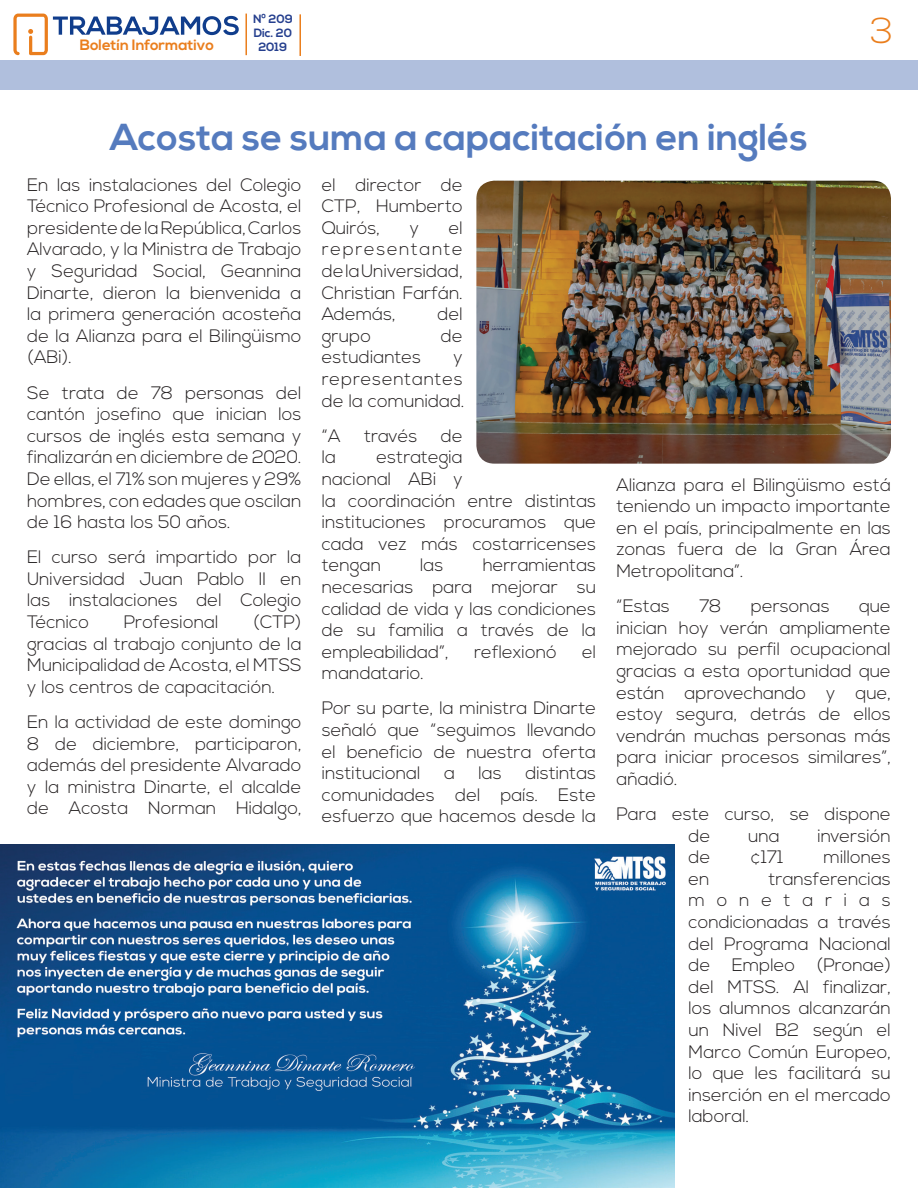
<style>
.page{position:relative;width:918px;height:1188px;background:#fff}
.page>*{position:absolute;margin:0;border:0;box-sizing:border-box;transform-origin:0 0}
.t1{font:700 37.5px "Nexa";color:#557bbe}
.t2{font:300 36px "Nexa";color:#ea7e1d}
.t3{font:300 18px/21.6px "Nexa";color:#231f20;text-align:justify}
.t4{font:700 15px "Nexa";color:#ea7e1d}
.t5{font:700 12px/14.4px "Nexa";color:#253f8e}
</style>
<div class="page">
<div style="left:0;top:60px;width:918px;height:29px;background:#b0bfdd"></div>
<svg style="left:13px;top:14px;width:226px;height:41px"></svg>
<hr style="left:245px;top:14px;width:2px;height:41px;background:#ea7e1d">
<hr style="left:299px;top:14px;width:2px;height:42px;background:#ea7e1d">
<img style="left:476px;top:181px;width:415px;height:283px">
<img style="left:0;top:845px;width:675px;height:343px">
<p class="t5" style="left:253px;top:12px;width:41px">Nº 209<br>Dic. 20</p>
<p class="t4" style="left:80px;top:37px;width:136px">Boletín Informativo</p>
<p class="t5" style="left:258px;top:40px;width:30px">2019</p>
<h1 class="t1" style="left:110px;top:115px;width:699px">Acosta se suma a capacitación en inglés</h1>
<h2 class="t2" style="left:870px;top:10px;width:25px">3</h2>
<p class="t3" style="left:27px;top:174px;width:276px">En las instalaciones del Colegio Técnico Profesional de Acosta, el presidente de la República, Carlos Alvarado, y la Ministra de Trabajo y Seguridad Social, Geannina Dinarte, dieron la bienvenida a la primera generación acosteña de la Alianza para el Bilingüismo (ABi).</p>
<p class="t3" style="left:27px;top:382px;width:276px">Se trata de 78 personas del cantón josefino que inician los cursos de inglés esta semana y finalizarán en diciembre de 2020.<br>De ellas, el 71% son mujeres y 29% hombres, con edades que oscilan de 16 hasta los 50 años.</p>
<p class="t3" style="left:27px;top:547px;width:276px">El curso será impartido por la Universidad Juan Pablo II en las instalaciones del Colegio Técnico</p>
<p class="t3" style="left:27px;top:612px;width:276px;text-indent:226px">(CTP) gracias al trabajo conjunto de la Municipalidad de Acosta, el MTSS y los centros de capacitación.</p>
<p class="t3" style="left:27px;top:712px;width:276px">En la actividad de este domingo 8 de diciembre, participaron, además del presidente Alvarado y la ministra Dinarte, el alcalde de Acosta Norman Hidalgo,</p>
<p class="t3" style="left:124px;top:612px;width:96px">Profesional</p>
<p class="t3" style="left:322px;top:174px;width:143px">el director de CTP, Humberto Quirós,</p>
<p class="t3" style="left:322px;top:218px;width:143px;text-indent:127px">el representante de la Universidad, Christian Farfán.<br>Además,</p>
<p class="t3" style="left:410px;top:218px;width:11px">y</p>
<p class="t3" style="left:438px;top:304px;width:27px">del</p>
<p class="t3" style="left:322px;top:326px;width:51px">grupo</p>
<p class="t3" style="left:441px;top:326px;width:23px">de</p>
<p class="t3" style="left:322px;top:347px;width:101px">estudiantes</p>
<p class="t3" style="left:322px;top:347px;width:144px;text-indent:132px">y representantes de la comunidad.</p>
<p class="t3" style="left:322px;top:426px;width:20px">“A</p>
<p class="t3" style="left:364px;top:426px;width:55px">través</p>
<p class="t3" style="left:441px;top:426px;width:23px">de</p>
<p class="t3" style="left:322px;top:447px;width:16px">la</p>
<p class="t3" style="left:322px;top:447px;width:276px;text-align:left;text-indent:55px">estrategia<br>nacional ABi y<br>la coordinación entre distintas instituciones procuramos que cada vez más costarricenses tengan</p>
<p class="t3" style="left:322px;top:555px;width:276px;text-indent:161px">herramientas necesarias para mejorar su calidad de vida y las condiciones de su familia a través de la empleabilidad”,</p>
<p class="t3" style="left:420px;top:555px;width:25px">las</p>
<p class="t3" style="left:474px;top:642px;width:84px">reflexionó</p>
<p class="t3" style="left:582px;top:642px;width:16px">el</p>
<p class="t3" style="left:322px;top:656px;width:276px;line-height:35.1px">mandatario.<br>Por su parte, la ministra Dinarte</p>
<p class="t3" style="left:322px;top:720px;width:276px">señaló que “seguimos llevando el beneficio de nuestra oferta institucional</p>
<p class="t3" style="left:322px;top:763px;width:276px;text-indent:204px">distintas comunidades del país. Este esfuerzo que hacemos desde la</p>
<p class="t3" style="left:444px;top:763px;width:12px">a</p>
<p class="t3" style="left:479px;top:763px;width:25px">las</p>
<p class="t3" style="left:617px;top:474px;width:276px">Alianza para el Bilingüismo está teniendo un impacto importante en el país, principalmente en las zonas fuera de la Gran Área Metropolitana”.</p>
<p class="t3" style="left:617px;top:596px;width:55px">“Estas</p>
<p class="t3" style="left:699px;top:596px;width:24px">78</p>
<p class="t3" style="left:751px;top:596px;width:80px">personas</p>
<p class="t3" style="left:617px;top:596px;width:276px;text-indent:242px">que inician hoy verán ampliamente mejorado su perfil ocupacional gracias a esta oportunidad que están aprovechando y que, estoy segura, detrás de ellos vendrán muchas personas más para iniciar procesos similares”, añadió.</p>
<p class="t3" style="left:688px;top:804px;width:204px;text-indent:-72px">Para este curso, se dispone de</p>
<p class="t3" style="left:748px;top:825px;width:33px">una</p>
<p class="t3" style="left:817px;top:825px;width:75px">inversión</p>
<p class="t3" style="left:688px;top:847px;width:23px">de</p>
<p class="t3" style="left:751px;top:847px;width:34px">¢171</p>
<p class="t3" style="left:824px;top:847px;width:69px">millones</p>
<p class="t3" style="left:688px;top:869px;width:23px">en</p>
<p class="t3" style="left:688px;top:869px;width:204px;text-indent:80px">transferencias monetarias condicionadas a través del Programa Nacional de Empleo (Pronae) del MTSS. Al finalizar, los alumnos alcanzarán un Nivel B2 según el Marco Común Europeo, lo que les facilitará su inserción en el mercado laboral.</p>
</div>
